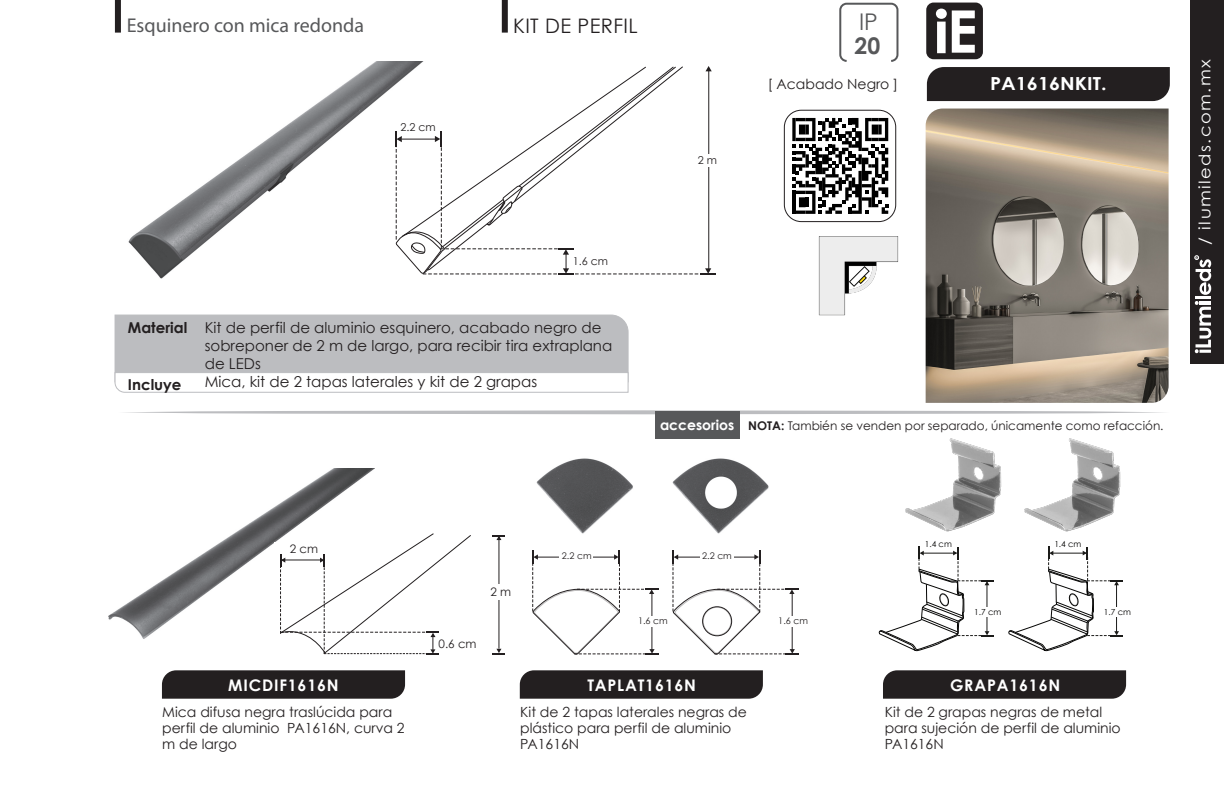
<style>
.page{position:relative;width:1224px;height:792px;background:#fff}
.page>*{position:absolute;margin:0;border:0;box-sizing:border-box;transform-origin:0 0}
.t1{font:23px "Century Gothic";color:#57585a}
.t2{font:700 23px "Century Gothic";color:#57585a}
.t3{font:20px "Myriad Pro";color:#57585a}
.t4{font:20px "Century Gothic";letter-spacing:.02em;color:#231f20}
.t5{font:700 18px "Century Gothic";color:#fff;scale:1.1 1}
.tables_CODE{font:700 16px "Century Gothic";letter-spacing:.05em;color:#fff}
.t6{font:16px "Century Gothic";letter-spacing:.08em;color:#fff;scale:1.12 1}
.t7{font:15px/18px "Century Gothic";color:#231f20}
.t8{font:700 15px "Century Gothic";color:#231f20}
.t9{font:14px/16px "Century Gothic";color:#231f20}
.tables_CONTENT{font:12px "Century Gothic";color:#231f20}
.t10{font:11.8px "Century Gothic";color:#231f20}
.t11{font:10.8px "Century Gothic";color:#231f20}
.t12{font:9.2px "Century Gothic";color:#231f20}
.t13{font:8.4px "Century Gothic";color:#050504}
.s1{font-weight:700;font-size:14px;color:#fff}
.s2{font-weight:700}
</style>
<div class="page">
<div style="left:1190px;top:0;width:34px;height:364px;background:#231f20"></div>
<hr style="left:1196px;top:296px;width:15px;height:3px;background:#fff">
<svg style="left:1195px;top:301px;width:16px;height:52px"></svg>
<svg style="left:1195px;top:255px;width:16px;height:40px"></svg>
<div style="left:115px;top:0;width:6px;height:33px;background:#231f20"></div>
<div style="left:502px;top:0;width:6px;height:33px;background:#231f20"></div>
<img style="left:128px;top:62px;width:295px;height:217px">
<img style="left:818px;top:236px;width:81px;height:80px">
<svg style="left:395px;top:66px;width:321px;height:209px"></svg>
<hr style="left:708px;top:69px;width:1px;height:203px;background:#231f20">
<div style="left:689px;top:154px;width:41px;height:13px;background:#fff"></div>
<img style="left:108px;top:468px;width:266px;height:171px">
<hr style="left:499px;top:537px;width:1px;height:112px;background:#231f20">
<svg style="left:493px;top:649px;width:12px;height:5px"></svg>
<svg style="left:493px;top:535px;width:12px;height:5px"></svg>
<div style="left:483px;top:584px;width:38px;height:16px;background:#fff"></div>
<div style="left:274px;top:543px;width:37px;height:10px;background:#fff"></div>
<svg style="left:280px;top:533px;width:191px;height:121px"></svg>
<hr style="left:282px;top:560px;width:40px;height:1px;background:#231f20">
<svg style="left:532px;top:550px;width:127px;height:105px"></svg>
<div style="left:560px;top:551px;width:33px;height:11px;background:#fff"></div>
<div style="left:638px;top:616px;width:34px;height:11px;background:#fff"></div>
<svg style="left:672px;top:550px;width:127px;height:105px"></svg>
<div style="left:700px;top:551px;width:33px;height:11px;background:#fff"></div>
<div style="left:778px;top:616px;width:34px;height:11px;background:#fff"></div>
<svg style="left:879px;top:547px;width:114px;height:104px"></svg>
<div style="left:923px;top:540px;width:30px;height:9px;background:#fff"></div>
<div style="left:974px;top:608px;width:31px;height:9px;background:#fff"></div>
<svg style="left:1008px;top:547px;width:115px;height:104px"></svg>
<div style="left:1052px;top:540px;width:31px;height:9px;background:#fff"></div>
<div style="left:1104px;top:608px;width:31px;height:9px;background:#fff"></div>
<svg style="left:883px;top:670px;width:243px;height:29px;background:#2a2627"></svg>
<svg style="left:162px;top:670px;width:243px;height:29px;background:#2a2627"></svg>
<svg style="left:520px;top:670px;width:243px;height:29px;background:#2a2627"></svg>
<svg style="left:125px;top:410px;width:1039px;height:4px"></svg>
<div style="left:927px;top:67px;width:243px;height:34px;background:#231f20"></div>
<div style="left:926px;top:3px;width:57px;height:56px;background:#231f20;border-radius:7px"></div>
<svg style="left:936px;top:9px;width:39px;height:44px"></svg>
<div style="left:839px;top:3px;width:59px;height:59px;border:2px solid #57585a;border-radius:6px"></div>
<img style="left:672px;top:458px;width:97px;height:76px">
<img style="left:536px;top:458px;width:97px;height:76px">
<img style="left:926px;top:109px;width:243px;height:294px">
<div style="left:784px;top:110px;width:112px;height:112px;border:1px solid #231f20;border-radius:17px"></div>
<svg style="left:792px;top:118px;width:96px;height:96px"></svg>
<div style="left:656px;top:411px;width:84px;height:28px;background:#57585a"></div>
<svg style="left:114px;top:314px;width:515px;height:79px"></svg>
<img style="left:905px;top:438px;width:216px;height:94px">
<div style="left:999px;top:448px;width:14px;height:12px;background:#fff"></div>
<p class="t3" style="left:127px;top:13px;width:239px">Esquinero con mica redonda</p>
<p class="t4" style="left:513px;top:13px;width:126px">KIT DE PERFIL</p>
<p class="t11" style="left:400px;top:121px;width:37px">2.2 cm</p>
<p class="t11" style="left:698px;top:153px;width:21px">2 m</p>
<p class="t1" style="left:859px;top:7px;width:20px">IP</p>
<p class="t2" style="left:855px;top:31px;width:27px">20</p>
<p class="t9" style="left:768px;top:76px;width:132px">[ Acabado Negro ]</p>
<p class="t5" style="left:990px;top:72px;width:107px">PA1616NKIT.</p>
<p class="t11" style="left:573px;top:254px;width:37px">1.6 cm</p>
<p class="t8" style="left:128px;top:318px;width:61px">Material</p>
<p class="t8" style="left:128px;top:375px;width:55px">Incluye</p>
<p class="t7" style="left:205px;top:318px;width:409px">Kit de perfil de aluminio esquinero, acabado negro de sobreponer de 2 m de largo, para recibir tira extraplana</p>
<p class="t7" style="left:205px;top:354px;width:58px">de LEDs</p>
<p class="t7" style="left:205px;top:372px;width:334px">Mica, kit de 2 tapas laterales y kit de 2 grapas</p>
<p class="tables_CONTENT" style="left:660px;top:418px;width:505px"><span class="s1">accesorios</span> <span class="s2">NOTA:</span> También se venden por separado, únicamente como refacción.</p>
<p class="t6" style="left:1195px;top:245px;width:167px;rotate:-90deg">/ ilumileds.com.mx</p>
<p class="t10" style="left:290px;top:541px;width:30px">2 cm</p>
<p class="t10" style="left:490px;top:584px;width:22px">2 m</p>
<p class="t10" style="left:439px;top:636px;width:40px">0.6 cm</p>
<p class="t12" style="left:562px;top:550px;width:31px">2.2 cm</p>
<p class="t12" style="left:638px;top:615px;width:31px">1.6 cm</p>
<p class="t12" style="left:702px;top:550px;width:31px">2.2 cm</p>
<p class="t12" style="left:778px;top:615px;width:31px">1.6 cm</p>
<p class="t13" style="left:925px;top:539px;width:29px">1.4 cm</p>
<p class="t13" style="left:974px;top:607px;width:29px">1.7 cm</p>
<p class="t13" style="left:1054px;top:539px;width:29px">1.4 cm</p>
<p class="tables_CODE" style="left:228px;top:676px;width:112px">MICDIF1616N</p>
<p class="tables_CODE" style="left:587px;top:676px;width:110px">TAPLAT1616N</p>
<p class="tables_CODE" style="left:950px;top:676px;width:112px">GRAPA1616N</p>
<p class="t13" style="left:1104px;top:607px;width:29px">1.7 cm</p>
<p class="t9" style="left:162px;top:704px;width:244px">Mica difusa negra traslúcida para perfil de aluminio PA1616N, curva 2 m de largo</p>
<p class="t9" style="left:520px;top:704px;width:228px">Kit de 2 tapas laterales negras de plástico para perfil de aluminio</p>
<p class="t9" style="left:520px;top:736px;width:60px">PA1616N</p>
<p class="t9" style="left:885px;top:704px;width:237px">Kit de 2 grapas negras de metal para sujeción de perfil de aluminio<br>PA1616N</p>
</div>
